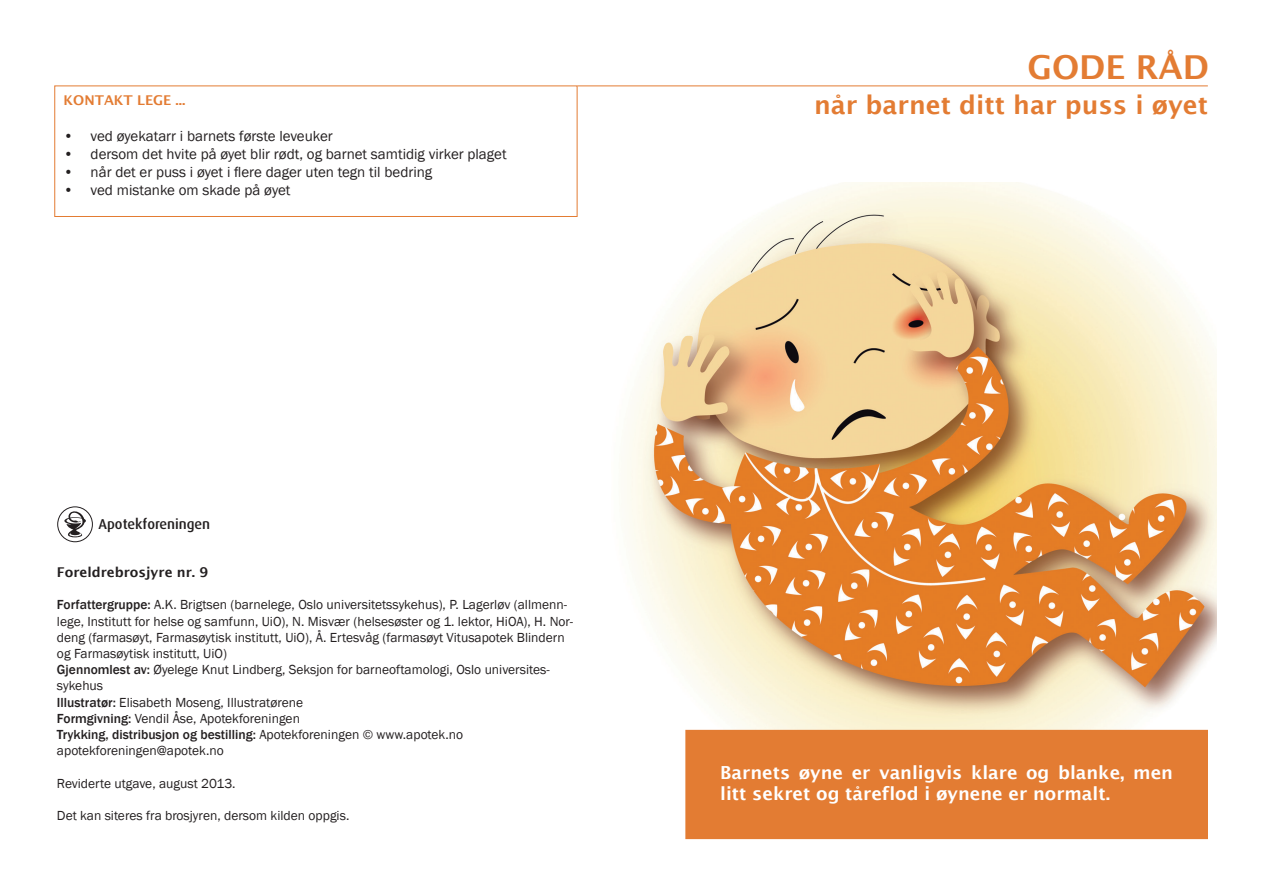
<style>
.page{position:relative;width:1263px;height:893px;background:#fff}
.page>*{position:absolute;margin:0;border:0;box-sizing:border-box;transform-origin:0 0}
.t1{font:600 33px "Lucida Sans";color:#e37c33}
.t2{font:600 25.5px "Lucida Sans";color:#e37c33}
.t3{font:600 18px/21.6px "Lucida Sans";color:#fff}
.t4{font:15px "Franklin Gothic";color:#231f20}
.t5{font:500 14.4px "Dax OT";color:#231f20}
.t6{font:13.5px/16.2px "Franklin Gothic";color:#231f20}
.t7{font:500 13.5px "Franklin Gothic";color:#231f20}
.t8{font:600 13.5px "Lucida Sans";color:#231f20}
.t9{font:600 13.5px "Lucida Sans";color:#e37c33}
.s1{font-weight:500}
.s2{font-weight:400}
</style>
<div class="page">
<hr style="left:577px;top:86px;width:631px;height:1px;background:#e37c33">
<div style="left:54px;top:86px;width:523px;height:131px;border:1px solid #e37c33"></div>
<div style="left:57px;top:507px;width:36px;height:35px;border:1px solid #231f20;border-radius:50%"></div>
<svg style="left:64px;top:510px;width:22px;height:27px"></svg>
<img style="left:624px;top:183px;width:592px;height:547px">
<div style="left:686px;top:730px;width:521px;height:109px;background:#e37c33"></div>
<p class="t9" style="left:64px;top:93px;width:123px">KONTAKT LEGE ...</p>
<p class="t4" style="left:64px;top:127px;width:271px">• ved øyekatarr i barnets første leveuker</p>
<p class="t4" style="left:64px;top:145px;width:444px">• dersom det hvite på øyet blir rødt, og barnet samtidig virker plaget</p>
<p class="t4" style="left:64px;top:163px;width:370px">• når det er puss i øyet i flere dager uten tegn til bedring</p>
<p class="t4" style="left:64px;top:181px;width:228px">• ved mistanke om skade på øyet</p>
<p class="t5" style="left:98px;top:514px;width:113px">Apotekforeningen</p>
<p class="t8" style="left:57px;top:564px;width:153px">Foreldrebrosjyre nr. 9</p>
<p class="t6" style="left:57px;top:597px;width:518px"><span class="s1">Forfattergruppe:</span> A.K. Brigtsen (barnelege, Oslo universitetssykehus), P. Lagerløv (allmenn&shy;lege, Institutt for helse og samfunn, UiO), N. Misvær (helsesøster og 1. lektor, HiOA), H. Nor&shy;deng (farmasøyt, Farmasøytisk institutt, UiO), Å. Ertesvåg (farmasøyt Vitusapotek Blindern og Farmasøytisk institutt, UiO)</p>
<p class="t6" style="left:57px;top:662px;width:494px"><span class="s1">Gjennomlest av:</span> Øyelege Knut Lindberg, Seksjon for barneoftamologi, Oslo universites&shy;sykehus</p>
<p class="t6" style="left:57px;top:694px;width:248px"><span class="s1">Illustratør:</span> Elisabeth Moseng, Illustratørene</p>
<p class="t6" style="left:57px;top:710px;width:244px"><span class="s1">Formgivning:</span> Vendil Åse, Apotekforeningen</p>
<p class="t7" style="left:57px;top:726px;width:408px">Trykking, distribusjon og bestilling: <span class="s2">Apotekforeningen © www.apotek.no</span></p>
<p class="t6" style="left:57px;top:743px;width:168px">apotekforeningen@apotek.no</p>
<p class="t6" style="left:57px;top:775px;width:180px">Reviderte utgave, august 2013.</p>
<p class="t6" style="left:57px;top:808px;width:294px">Det kan siteres fra brosjyren, dersom kilden oppgis.</p>
<p class="t1" style="left:1027px;top:49px;width:183px">GODE RÅD</p>
<p class="t2" style="left:814px;top:91px;width:396px">når barnet ditt har puss i øyet</p>
<p class="t3" style="left:720px;top:761px;width:454px">Barnets øyne er vanligvis klare og blanke, men litt sekret og tåreflod i øynene er normalt.</p>
</div>
